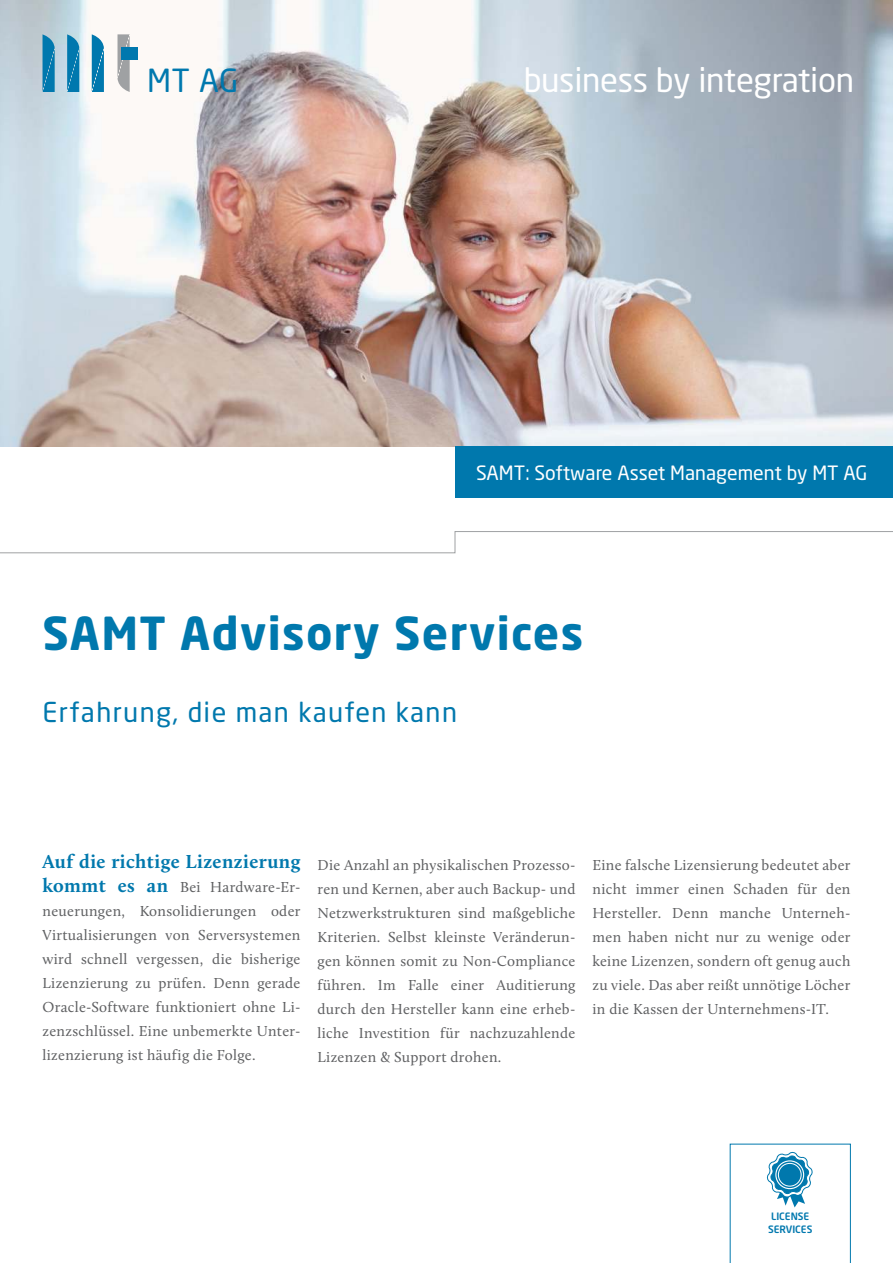
<style>
.page{position:relative;width:893px;height:1263px;background:#fff}
.page>*{position:absolute;margin:0;border:0;box-sizing:border-box;transform-origin:0 0}
.t1{font:700 45px "Neo Sans Std";letter-spacing:.03em;color:#0078ad}
.t2{font:33px "Neo Sans Std";letter-spacing:-.01em;color:#fff}
.t3{font:31.5px "Neo Sans Std";color:#0078ae}
.t4{font:27px "Neo Sans Std";letter-spacing:.05em;color:#0078ad}
.t5{font:19.5px "Neo Sans Std";color:#fff}
.t6{font:700 19.5px "Calluna";letter-spacing:.02em;color:#0078ad}
.t7{font:15px/24px "Calluna";letter-spacing:.02em;color:#5e5f61;text-align:justify}
.t8{font:500 10.05px/12.3px "Neo Sans Std";color:#0078ae;text-align:center}
.s1{font-weight:700;font-size:19.5px;color:#0078ad}
</style>
<div class="page">
<img style="left:0;top:0;width:893px;height:446px">
<div style="left:455px;top:446px;width:438px;height:51px;background:#0078ad"></div>
<svg style="left:0;top:531px;width:893px;height:22px"></svg>
<svg style="left:43px;top:34px;width:12px;height:58px"></svg>
<svg style="left:67px;top:34px;width:12px;height:58px"></svg>
<svg style="left:92px;top:34px;width:12px;height:58px"></svg>
<svg style="left:118px;top:34px;width:12px;height:58px"></svg>
<div style="left:121px;top:47px;width:16px;height:13px;background:#0078ae"></div>
<svg style="left:730px;top:1144px;width:121px;height:119px"></svg>
<h3 class="t3" style="left:147px;top:68px;width:93px">MT AG</h3>
<h2 class="t2" style="left:524px;top:67px;width:332px">business by integration</h2>
<h3 class="t5" style="left:476px;top:466px;width:393px">SAMT: Software Asset Management by MT AG</h3>
<h1 class="t1" style="left:43px;top:616px;width:542px">SAMT Advisory Services</h1>
<h3 class="t4" style="left:43px;top:702px;width:416px">Erfahrung, die man kaufen kann</h3>
<h3 class="t6" style="left:43px;top:854px;width:259px">Auf die richtige Lizenzierung</h3>
<p class="t7" style="left:43px;top:876px;width:259px"><span class="s1">kommt es an</span> Bei Hardware-Er&shy;neuerungen, Konsolidierungen oder Virtualisierungen von Serversystemen wird schnell vergessen, die bisherige Lizenzierung zu prüfen. Denn gerade Oracle-Software funktioniert ohne Li&shy;zenzschlüssel. Eine unbemerkte Unter&shy;lizenzierung ist häufig die Folge.</p>
<p class="t7" style="left:317px;top:853px;width:259px">Die Anzahl an physikalischen Prozesso&shy;ren und Kernen, aber auch Backup- und Netzwerkstrukturen sind maßgebliche Kriterien. Selbst kleinste Veränderun&shy;gen können somit zu Non-Compliance führen. Im Falle einer Auditierung durch den Hersteller kann eine erheb&shy;liche Investition für nachzuzahlende Lizenzen &amp; Support drohen.</p>
<p class="t7" style="left:592px;top:853px;width:259px">Eine falsche Lizensierung bedeutet aber nicht immer einen Schaden für den Hersteller. Denn manche Unterneh&shy;men haben nicht nur zu wenige oder keine Lizenzen, sondern oft genug auch zu viele. Das aber reißt unnötige Löcher in die Kassen der Unternehmens-IT.</p>
<p class="t8" style="left:768px;top:1210px;width:46px">LICENSE<br>SERVICES</p>
</div>
